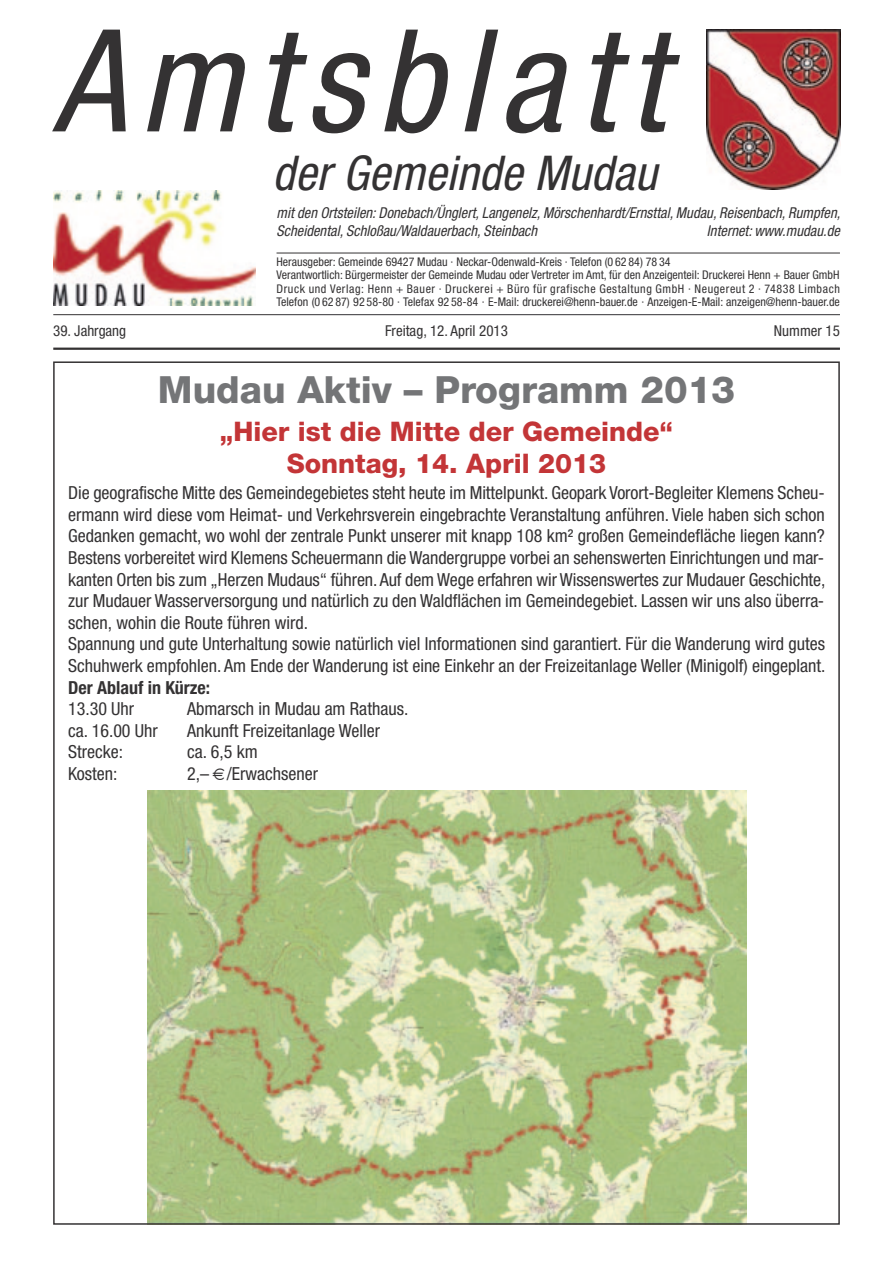
<style>
.page{position:relative;width:893px;height:1263px;background:#fff}
.page>*{position:absolute;margin:0;border:0;box-sizing:border-box;transform-origin:0 0}
.t1{font:italic condensed 142.5px "Helvetica Neue";color:#343233}
.t2{font:italic condensed 48px "Helvetica Neue";color:#343233}
.t3{font:800 37.5px "Helvetica Neue";color:#747577}
.t4{font:800 27px/32.4px "Helvetica Neue";color:#c33537;text-align:center}
.t5{font:condensed 18px/21.6px "Helvetica Neue";color:#343233}
.t6{font:700 condensed 18px "Helvetica Neue";color:#343233}
.t7{font:italic condensed 15px/18px "Helvetica Neue";letter-spacing:.005em;color:#343233}
.t8{font:condensed 15px "Helvetica Neue";color:#343233}
.t9{font:condensed 12px/13.5px "Helvetica Neue";color:#343233}
</style>
<div class="page">
<hr style="left:53px;top:314px;width:787px;height:1px;background:#343233">
<hr style="left:53px;top:348px;width:787px;height:2px;background:#343233">
<hr style="left:277px;top:314px;width:563px;height:1px;background:#575659">
<img style="left:53px;top:190px;width:202px;height:116px">
<hr style="left:277px;top:253px;width:563px;height:1px;background:#343233">
<img style="left:706px;top:30px;width:135px;height:159px">
<img style="left:148px;top:791px;width:598px;height:431px">
<h1 class="t1" style="left:53px;top:30px;width:612px">Amtsblatt</h1>
<h2 class="t2" style="left:273px;top:156px;width:395px">der Gemeinde Mudau</h2>
<p class="t7" style="left:277px;top:205px;width:568px">mit den Ortsteilen:Donebach/Ünglert,Langenelz,Mörschenhardt/Ernsttal,Mudau,Reisenbach,Rumpfen,<br>Scheidental,Schloßau/Waldauerbach,Steinbach</p>
<p class="t7" style="left:707px;top:223px;width:137px">Internet:www.mudau.de</p>
<p class="t9" style="left:277px;top:256px;width:565px">Herausgeber: Gemeinde 69427 Mudau · Neckar-Odenwald-Kreis · Telefon (0 62 84) 78 34<br>Verantwortlich: Bürgermeister der Gemeinde Mudau oder Vertreter im Amt, für den Anzeigenteil: Druckerei Henn + Bauer GmbH Druck und Verlag: Henn + Bauer · Druckerei + Büro für grafische Gestaltung GmbH · Neugereut 2 · 74838 Limbach Telefon (0 62 87) 92 58-80 · Telefax 92 58-84 · E-Mail: druckerei@henn-bauer.de · Anzeigen-E-Mail: anzeigen@henn-bauer.de</p>
<p class="t8" style="left:53px;top:326px;width:74px">39. Jahrgang</p>
<p class="t8" style="left:385px;top:326px;width:124px">Freitag, 12. April 2013</p>
<p class="t8" style="left:774px;top:326px;width:67px">Nummer 15</p>
<h3 class="t3" style="left:158px;top:376px;width:578px">Mudau Aktiv – Programm 2013</h3>
<h3 class="t4" style="left:220px;top:417px;width:455px">„Hier ist die Mitte der Gemeinde“<br>Sonntag, 14. April 2013</h3>
<p class="t5" style="left:68px;top:483px;width:759px">Die geografische Mitte des Gemeindegebietes steht heute im Mittelpunkt. Geopark Vorort-Begleiter Klemens Scheu&shy;ermann wird diese vom Heimat- und Verkehrsverein eingebrachte Veranstaltung anführen. Viele haben sich schon Gedanken gemacht, wo wohl der zentrale Punkt unserer mit knapp 108 km² großen Gemeindefläche liegen kann?<br>Bestens vorbereitet wird Klemens Scheuermann die Wandergruppe vorbei an sehenswerten Einrichtungen und mar&shy;kanten Orten bis zum „Herzen Mudaus“ führen. Auf dem Wege erfahren wir Wissenswertes zur Mudauer Geschichte, zur Mudauer Wasserversorgung und natürlich zu den Waldflächen im Gemeindegebiet. Lassen wir uns also überra&shy;schen, wohin die Route führen wird.<br>Spannung und gute Unterhaltung sowie natürlich viel Informationen sind garantiert. Für die Wanderung wird gutes Schuhwerk empfohlen. Am Ende der Wanderung ist eine Einkehr an der Freizeitanlage Weller (Minigolf) eingeplant.</p>
<p class="t6" style="left:68px;top:681px;width:144px">Der Ablauf in Kürze:</p>
<p class="t5" style="left:68px;top:699px;width:68px">13.30 Uhr</p>
<p class="t5" style="left:187px;top:699px;width:223px">Abmarsch in Mudau am Rathaus.</p>
<p class="t5" style="left:68px;top:721px;width:91px">ca. 16.00 Uhr</p>
<p class="t5" style="left:187px;top:721px;width:194px">Ankunft Freizeitanlage Weller</p>
<p class="t5" style="left:68px;top:743px;width:56px">Strecke:</p>
<p class="t5" style="left:187px;top:743px;width:72px">ca. 6,5 km</p>
<p class="t5" style="left:68px;top:764px;width:51px">Kosten:</p>
<p class="t5" style="left:187px;top:764px;width:132px">2,– /Erwachsener</p>
</div>
